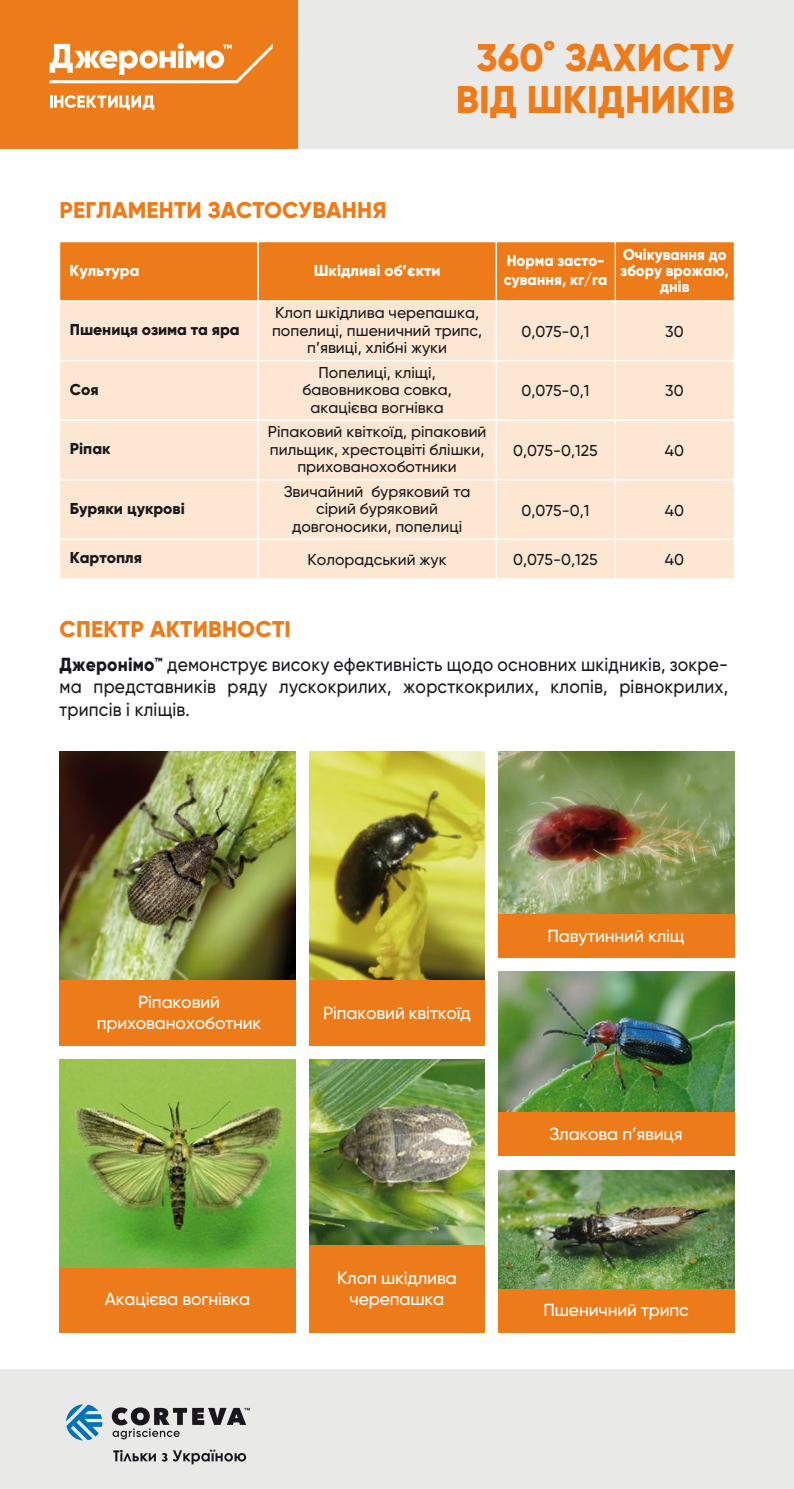
<style>
.page{position:relative;width:794px;height:1489px;background:#fff}
.page>*{position:absolute;margin:0;border:0;box-sizing:border-box;transform-origin:0 0}
.t1{font:800 38.5px/42px "Gilroy";color:#ee7b19;text-align:center}
.t2{font:800 22.75px "Gilroy";letter-spacing:.01em;color:#ee7b19}
.t3{font:500 18.9px/22.8px "Gilroy";letter-spacing:.01em;color:#1a171c;text-align:justify;scale:.93 1}
.t4{font:500 17.5px/21px "Gilroy";letter-spacing:-.01em;color:#fff;text-align:center}
.t5{font:500 15.75px/17.5px "Gilroy";color:#1a171c;text-align:center}
.t6{font:800 15.75px/15.8px "Gilroy";color:#fff;scale:.95 1}
.t7{font:800 15.75px "Gilroy";color:#1a171c}
.t8{font:800 15.75px "Gilroy";color:#fff}
.s1{font-weight:800}
</style>
<div class="page">
<div style="left:0;top:0;width:794px;height:149px;background:#e9eae8"></div>
<div style="left:0;top:1369px;width:794px;height:119px;background:#e9eae8"></div>
<div style="left:614px;top:241px;width:121px;height:61px;background:#ee7b19;border:1px solid #fff"></div>
<div style="left:495px;top:241px;width:121px;height:61px;background:#ee7b19;border:1px solid #fff"></div>
<div style="left:257px;top:241px;width:240px;height:61px;background:#ee7b19;border:1px solid #fff"></div>
<div style="left:59px;top:241px;width:200px;height:61px;background:#ee7b19;border:1px solid #fff"></div>
<div style="left:614px;top:300px;width:121px;height:61px;background:#fde7d2;border:1px solid #fff"></div>
<div style="left:495px;top:300px;width:121px;height:61px;background:#fde7d2;border:1px solid #fff"></div>
<div style="left:257px;top:300px;width:240px;height:61px;background:#fde7d2;border:1px solid #fff"></div>
<div style="left:59px;top:300px;width:200px;height:61px;background:#fde7d2;border:1px solid #fff"></div>
<div style="left:614px;top:360px;width:121px;height:61px;background:#fde7d2;border:1px solid #fff"></div>
<div style="left:495px;top:360px;width:121px;height:61px;background:#fde7d2;border:1px solid #fff"></div>
<div style="left:257px;top:360px;width:240px;height:61px;background:#fde7d2;border:1px solid #fff"></div>
<div style="left:59px;top:360px;width:200px;height:61px;background:#fde7d2;border:1px solid #fff"></div>
<div style="left:614px;top:419px;width:121px;height:61px;background:#fde7d2;border:1px solid #fff"></div>
<div style="left:495px;top:419px;width:121px;height:61px;background:#fde7d2;border:1px solid #fff"></div>
<div style="left:257px;top:419px;width:240px;height:61px;background:#fde7d2;border:1px solid #fff"></div>
<div style="left:59px;top:419px;width:200px;height:61px;background:#fde7d2;border:1px solid #fff"></div>
<div style="left:614px;top:479px;width:121px;height:61px;background:#fde7d2;border:1px solid #fff"></div>
<div style="left:495px;top:479px;width:121px;height:61px;background:#fde7d2;border:1px solid #fff"></div>
<div style="left:257px;top:479px;width:240px;height:61px;background:#fde7d2;border:1px solid #fff"></div>
<div style="left:59px;top:479px;width:200px;height:61px;background:#fde7d2;border:1px solid #fff"></div>
<div style="left:614px;top:538px;width:121px;height:41px;background:#fde7d2;border:1px solid #fff"></div>
<div style="left:495px;top:538px;width:121px;height:41px;background:#fde7d2;border:1px solid #fff"></div>
<div style="left:257px;top:538px;width:240px;height:41px;background:#fde7d2;border:1px solid #fff"></div>
<div style="left:59px;top:538px;width:200px;height:41px;background:#fde7d2;border:1px solid #fff"></div>
<div style="left:0;top:0;width:298px;height:149px;background:#ee7b19"></div>
<svg style="left:50px;top:95px;width:104px;height:15px"></svg>
<svg style="left:50px;top:43px;width:223px;height:40px"></svg>
<img style="left:309px;top:751px;width:175px;height:229px">
<div style="left:309px;top:980px;width:175px;height:66px;background:#ee7b19"></div>
<img style="left:60px;top:751px;width:236px;height:229px">
<div style="left:60px;top:980px;width:236px;height:66px;background:#ee7b19"></div>
<img style="left:498px;top:751px;width:236px;height:163px">
<div style="left:498px;top:914px;width:236px;height:43px;background:#ee7b19"></div>
<img style="left:498px;top:971px;width:236px;height:141px">
<div style="left:498px;top:1112px;width:236px;height:44px;background:#ee7b19"></div>
<img style="left:498px;top:1170px;width:236px;height:118px">
<div style="left:498px;top:1288px;width:236px;height:44px;background:#ee7b19"></div>
<div style="left:60px;top:1266px;width:236px;height:66px;background:#ee7b19"></div>
<img style="left:60px;top:1059px;width:236px;height:207px">
<img style="left:309px;top:1059px;width:175px;height:185px">
<div style="left:309px;top:1244px;width:175px;height:88px;background:#ee7b19"></div>
<svg style="left:113px;top:1449px;width:43px;height:12px"></svg>
<svg style="left:162px;top:1453px;width:5px;height:8px"></svg>
<svg style="left:173px;top:1449px;width:73px;height:15px"></svg>
<svg style="left:66px;top:1404px;width:36px;height:36px"></svg>
<svg style="left:112px;top:1407px;width:138px;height:32px"></svg>
<h2 class="t2" style="left:60px;top:196px;width:328px">РЕГЛАМЕНТИ ЗАСТОСУВАННЯ</h2>
<h1 class="t1" style="left:456px;top:36px;width:280px">360˚ ЗАХИСТУ<br>ВІД ШКІДНИКІВ</h1>
<p class="t8" style="left:69px;top:260px;width:72px">Культура</p>
<p class="t8" style="left:314px;top:260px;width:128px">Шкідливі об’єкти</p>
<p class="t6" style="left:504px;top:251px;width:111px;line-height:18.9px">Норма засто&shy;сування, кг/га</p>
<p class="t6" style="left:620px;top:247px;width:115px;text-align:center">Очікування до збору врожаю, днів</p>
<p class="t7" style="left:70px;top:319px;width:171px">Пшениця озима та яра</p>
<p class="t5" style="left:272px;top:304px;width:211px">Клоп шкідлива черепашка, попелиці, пшеничний трипс, п’явиці, хлібні жуки</p>
<p class="t5" style="left:521px;top:322px;width:69px">0,075-0,1</p>
<p class="t5" style="left:665px;top:322px;width:20px">30</p>
<p class="t7" style="left:70px;top:379px;width:30px">Соя</p>
<p class="t5" style="left:302px;top:363px;width:151px">Попелиці, кліщі, бавовникова совка, акацієва вогнівка</p>
<p class="t5" style="left:521px;top:382px;width:69px">0,075-0,1</p>
<p class="t5" style="left:665px;top:382px;width:20px">30</p>
<p class="t7" style="left:70px;top:439px;width:42px">Ріпак</p>
<p class="t5" style="left:268px;top:423px;width:220px">Ріпаковий квіткоїд, ріпаковий пильщик, хрестоцвіті блішки, прихованохоботники</p>
<p class="t5" style="left:513px;top:441px;width:86px">0,075-0,125</p>
<p class="t5" style="left:665px;top:441px;width:21px">40</p>
<p class="t7" style="left:70px;top:498px;width:116px">Буряки цукрові</p>
<p class="t5" style="left:284px;top:482px;width:188px">Звичайний буряковий та сірий буряковий довгоносики, попелиці</p>
<p class="t5" style="left:521px;top:501px;width:69px">0,075-0,1</p>
<p class="t5" style="left:665px;top:501px;width:21px">40</p>
<p class="t7" style="left:70px;top:548px;width:74px">Картопля</p>
<p class="t5" style="left:307px;top:550px;width:141px">Колорадський жук</p>
<p class="t5" style="left:513px;top:550px;width:86px">0,075-0,125</p>
<p class="t5" style="left:665px;top:550px;width:21px">40</p>
<h2 class="t2" style="left:60px;top:614px;width:233px">СПЕКТР АКТИВНОСТІ</h2>
<p class="t3" style="left:60px;top:652px;width:720px"><span class="s1">Джеронімо™</span> демонструє високу ефективність щодо основних шкідників, зокре&shy;ма представників ряду лускокрилих, жорсткокрилих, клопів, рівнокрилих, трипсів і кліщів.</p>
<p class="t4" style="left:97px;top:991px;width:166px">Ріпаковий прихованохоботник</p>
<p class="t4" style="left:323px;top:1001px;width:149px">Ріпаковий квіткоїд</p>
<p class="t4" style="left:105px;top:1287px;width:147px">Акацієва вогнівка</p>
<p class="t4" style="left:337px;top:1266px;width:121px">Клоп шкідлива черепашка</p>
<p class="t4" style="left:547px;top:924px;width:138px">Павутинний кліщ</p>
<p class="t4" style="left:549px;top:1122px;width:135px">Злакова п’явиця</p>
<p class="t4" style="left:543px;top:1298px;width:147px">Пшеничний трипс</p>
</div>
